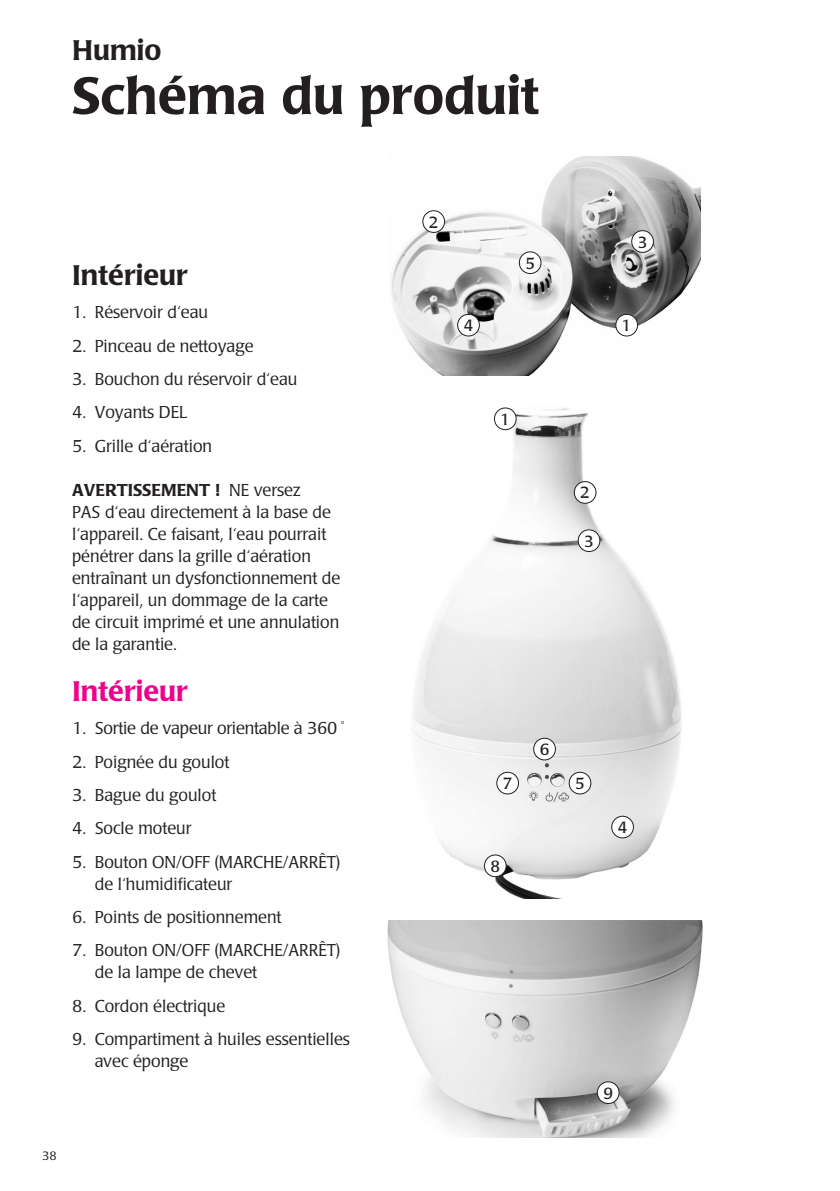
<style>
.page{position:relative;width:840px;height:1191px;background:#fff}
.page>*{position:absolute;margin:0;border:0;box-sizing:border-box;transform-origin:0 0}
.t1{font:500 52px "Laudatio BQ";color:#231f20}
.t2{font:500 28px "Laudatio BQ";color:#231f20}
.t3{font:500 28px "Laudatio BQ";color:#ed028c}
.t4{font:300 17px/22px "Laudatio BQ";color:#231f20}
.t5{font:16px "Laudatio BQ";color:#231f20}
.t6{font:300 12px "Laudatio BQ";color:#231f20}
.s1{font-weight:500}
</style>
<div class="page">
<img style="left:391px;top:156px;width:309px;height:219px">
<img style="left:411px;top:407px;width:271px;height:491px">
<img style="left:387px;top:920px;width:315px;height:217px">
<div style="left:615px;top:314px;width:22px;height:22px;background:#fff;border-radius:50%"></div>
<div style="left:615px;top:314px;width:22px;height:22px;border:1px solid #231f20;border-radius:50%"></div>
<div style="left:631px;top:231px;width:22px;height:21px;background:#fff;border-radius:50%"></div>
<div style="left:631px;top:230px;width:22px;height:23px;border:1px solid #231f20;border-radius:50%"></div>
<div style="left:519px;top:252px;width:21px;height:21px;background:#fff;border-radius:50%"></div>
<div style="left:518px;top:251px;width:23px;height:23px;border:1px solid #231f20;border-radius:50%"></div>
<div style="left:422px;top:211px;width:22px;height:21px;background:#fff;border-radius:50%"></div>
<div style="left:422px;top:210px;width:23px;height:23px;border:1px solid #231f20;border-radius:50%"></div>
<div style="left:457px;top:314px;width:22px;height:22px;background:#fff;border-radius:50%"></div>
<div style="left:457px;top:314px;width:22px;height:22px;border:1px solid #231f20;border-radius:50%"></div>
<div style="left:494px;top:408px;width:22px;height:22px;background:#fff;border-radius:50%"></div>
<div style="left:493px;top:407px;width:23px;height:23px;border:1px solid #231f20;border-radius:50%"></div>
<div style="left:574px;top:481px;width:21px;height:22px;background:#fff;border-radius:50%"></div>
<div style="left:573px;top:481px;width:23px;height:23px;border:1px solid #231f20;border-radius:50%"></div>
<div style="left:578px;top:530px;width:21px;height:21px;background:#fff;border-radius:50%"></div>
<div style="left:577px;top:529px;width:23px;height:23px;border:1px solid #231f20;border-radius:50%"></div>
<div style="left:533px;top:738px;width:22px;height:22px;background:#fff;border-radius:50%"></div>
<div style="left:533px;top:737px;width:22px;height:23px;border:1px solid #231f20;border-radius:50%"></div>
<div style="left:496px;top:772px;width:22px;height:22px;background:#fff;border-radius:50%"></div>
<div style="left:496px;top:771px;width:22px;height:23px;border:1px solid #231f20;border-radius:50%"></div>
<div style="left:569px;top:772px;width:21px;height:22px;background:#fff;border-radius:50%"></div>
<div style="left:568px;top:771px;width:23px;height:23px;border:1px solid #231f20;border-radius:50%"></div>
<div style="left:611px;top:816px;width:22px;height:22px;background:#fff;border-radius:50%"></div>
<div style="left:611px;top:815px;width:22px;height:23px;border:1px solid #231f20;border-radius:50%"></div>
<div style="left:597px;top:1081px;width:21px;height:22px;background:#fff;border-radius:50%"></div>
<div style="left:596px;top:1081px;width:23px;height:23px;border:1px solid #231f20;border-radius:50%"></div>
<div style="left:484px;top:855px;width:22px;height:21px;background:#fff;border-radius:50%"></div>
<div style="left:483px;top:854px;width:23px;height:23px;border:1px solid #231f20;border-radius:50%"></div>
<h2 class="t2" style="left:72px;top:35px;width:91px">Humio</h2>
<h1 class="t1" style="left:72px;top:66px;width:468px">Schéma du produit</h1>
<h2 class="t2" style="left:72px;top:259px;width:117px">Intérieur</h2>
<p class="t4" style="left:72px;top:302px;width:137px">1. Réservoir d‘eau</p>
<p class="t4" style="left:72px;top:335px;width:183px">2. Pinceau de nettoyage</p>
<p class="t4" style="left:72px;top:368px;width:227px">3. Bouchon du réservoir d‘eau</p>
<p class="t4" style="left:72px;top:402px;width:117px">4. Voyants DEL</p>
<p class="t4" style="left:72px;top:435px;width:141px">5. Grille d‘aération</p>
<p class="t4" style="left:72px;top:480px;width:270px"><span class="s1">AVERTISSEMENT !</span> NE versez<br>PAS d‘eau directement à la base de l‘appareil. Ce faisant, l‘eau pourrait pénétrer dans la grille d‘aération entraînant un dysfonctionnement de l‘appareil, un dommage de la carte de circuit imprimé et une annulation de la garantie.</p>
<h2 class="t3" style="left:72px;top:675px;width:117px">Intérieur</h2>
<p class="t4" style="left:72px;top:717px;width:276px">1. Sortie de vapeur orientable à 360 ˚</p>
<p class="t4" style="left:72px;top:751px;width:159px">2. Poignée du goulot</p>
<p class="t4" style="left:72px;top:784px;width:146px">3. Bague du goulot</p>
<p class="t4" style="left:72px;top:817px;width:121px">4. Socle moteur</p>
<p class="t4" style="left:95px;top:851px;width:247px;text-indent:-23px">5. Bouton ON/OFF (MARCHE/ARRÊT) de l‘humidificateur</p>
<p class="t4" style="left:72px;top:906px;width:211px">6. Points de positionnement</p>
<p class="t4" style="left:95px;top:939px;width:247px;text-indent:-23px">7. Bouton ON/OFF (MARCHE/ARRÊT) de la lampe de chevet</p>
<p class="t4" style="left:72px;top:995px;width:154px">8. Cordon électrique</p>
<p class="t4" style="left:95px;top:1028px;width:256px;text-indent:-23px">9. Compartiment à huiles essentielles avec éponge</p>
<p class="t6" style="left:42px;top:1149px;width:16px">38</p>
<p class="t5" style="left:428px;top:213px;width:11px">2</p>
<p class="t5" style="left:463px;top:317px;width:11px">4</p>
<p class="t5" style="left:525px;top:254px;width:11px">5</p>
<p class="t5" style="left:500px;top:410px;width:11px">1</p>
<p class="t5" style="left:637px;top:233px;width:11px">3</p>
<p class="t5" style="left:621px;top:317px;width:11px">1</p>
<p class="t5" style="left:580px;top:484px;width:11px">2</p>
<p class="t5" style="left:584px;top:532px;width:11px">3</p>
<p class="t5" style="left:539px;top:740px;width:11px">6</p>
<p class="t5" style="left:502px;top:774px;width:11px">7</p>
<p class="t5" style="left:575px;top:774px;width:11px">5</p>
<p class="t5" style="left:490px;top:857px;width:11px">8</p>
<p class="t5" style="left:617px;top:818px;width:11px">4</p>
<p class="t5" style="left:603px;top:1084px;width:11px">9</p>
</div>
